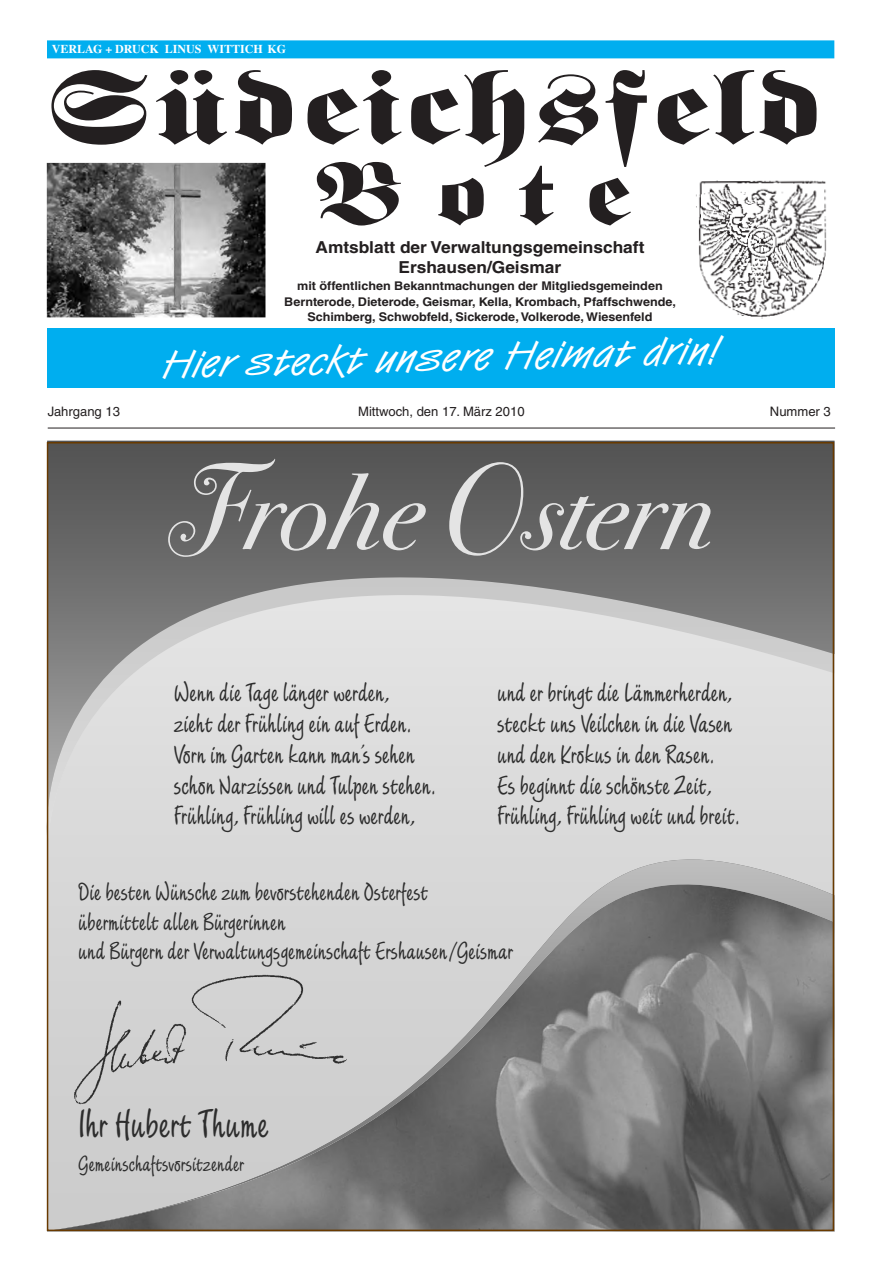
<style>
.page{position:relative;width:881px;height:1263px;background:#fff}
.page>*{position:absolute;margin:0;border:0;box-sizing:border-box;transform-origin:0 0}
.t1{font:italic 106.5px "Bodoni Sev Swash ITC";color:#e4e4e4}
.t2{font:102.15px "Fette Fraktur LT";letter-spacing:.02em;color:#231f20;scale:1.32 1}
.t3{font:87.15px "Fette Fraktur LT";color:#231f20;scale:1.24 1}
.t4{font:43.5px "Limehouse Script Plain";color:#2d2d2d}
.t5{font:40.5px "Van Dijk Plain";color:#fff;scale:1.15 1}
.t6{font:28.5px/30.8px "Limehouse Script Plain";color:#2d2d2d}
.t7{font:27px/29.1px "Limehouse Script Plain";color:#2d2d2d}
.t8{font:24px "Limehouse Script Plain";color:#2d2d2d}
.t9{font:700 16.5px/20.2px "Helvetica LT";color:#231f20;text-align:center;scale:1.05 1}
.t10{font:13.05px "Helvetica LT";color:#231f20}
.t11{font:700 12px/15.3px "Helvetica LT";color:#231f20;text-align:center;scale:1.05 1}
.t12{font:700 12px "Times LT";color:#fff}
</style>
<div class="page">
<hr style="left:48px;top:428px;width:786px;height:1px;background:#231f20">
<div style="left:47px;top:40px;width:787px;height:18px;background:#00aeef"></div>
<div style="left:47px;top:329px;width:787px;height:59px;background:#00aeef"></div>
<img style="left:47px;top:163px;width:218px;height:154px">
<img style="left:696px;top:181px;width:131px;height:138px">
<svg style="left:50px;top:868px;width:784px;height:16px;background:#d1d1d1"></svg>
<img style="left:50px;top:884px;width:784px;height:347px">
<div style="left:50px;top:839px;width:784px;height:29px;background:#d9d9d9"></div>
<svg style="left:46px;top:440px;width:788px;height:399px;background:#a8a8a8"></svg>
<div style="left:60px;top:959px;width:302px;height:158px;background:#d1d1d1"></div>
<p class="t12" style="left:52px;top:42px;width:236px">VERLAG + DRUCK LINUS WITTICH KG</p>
<h2 class="t2" style="left:47px;top:71px;width:589px">Südeichsfeld</h2>
<h3 class="t3" style="left:315px;top:163px;width:255px">Bote</h3>
<p class="t9" style="left:315px;top:239px;width:315px">Amtsblatt der Verwaltungsgemeinschaft<br>Ershausen/Geismar</p>
<p class="t11" style="left:284px;top:279px;width:374px">mit öffentlichen Bekanntmachungen der Mitgliedsgemeinden<br>Bernterode, Dieterode, Geismar, Kella, Krombach, Pfaffschwende,<br>Schimberg, Schwobfeld, Sickerode, Volkerode, Wiesenfeld</p>
<h3 class="t5" style="left:161px;top:353px;width:487px;rotate:-2deg">Hier steckt unsere Heimat drin!</h3>
<p class="t10" style="left:48px;top:407px;width:74px">Jahrgang 13</p>
<p class="t10" style="left:358px;top:407px;width:168px">Mittwoch, den 17. März 2010</p>
<p class="t10" style="left:769px;top:407px;width:62px">Nummer 3</p>
<h1 class="t1" style="left:168px;top:464px;width:546px">Frohe Ostern</h1>
<p class="t6" style="left:174px;top:680px;width:263px">Wenn die Tage länger werden,<br>zieht der Frühling ein auf Erden.<br>Vorn im Garten kann man’s sehen schon Narzissen und Tulpen stehen.<br>Frühling, Frühling will es werden,</p>
<p class="t6" style="left:497px;top:680px;width:244px">und er bringt die Lämmerherden, steckt uns Veilchen in die Vasen und den Krokus in den Rasen.<br>Es beginnt die schönste Zeit,<br>Frühling, Frühling weit und breit.</p>
<p class="t7" style="left:78px;top:881px;width:436px">Die besten Wünsche zum bevorstehenden Osterfest übermittelt allen Bürgerinnen<br>und Bürgern der Verwaltungsgemeinschaft Ershausen/Geismar</p>
<h3 class="t4" style="left:78px;top:1109px;width:192px">Ihr Hubert Thume</h3>
<p class="t8" style="left:78px;top:1155px;width:167px">Gemeinschaftsvorsitzender</p>
</div>
